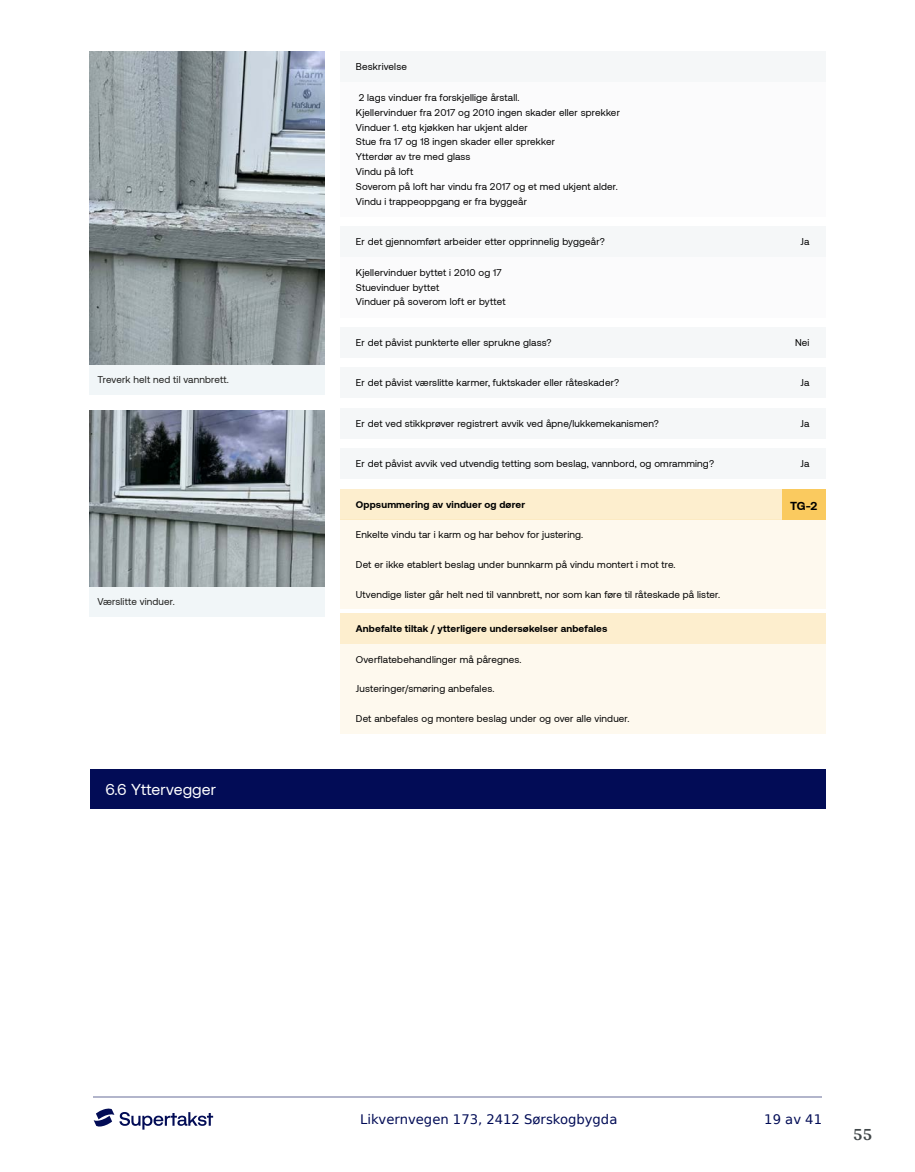
<style>
.page{position:relative;width:915px;height:1172px;background:#fff}
.page>*{position:absolute;margin:0;border:0;box-sizing:border-box;transform-origin:0 0}
.t1{font:700 18px "Arya";color:#414749}
.t2{font:15.75px "Aeonik";letter-spacing:.01em;color:#fff}
.t3{font:13.2px "DejaVu Sans";color:#020c56}
.t4{font:700 11.85px "Aeonik";color:#000}
.t5{font:9.9px/14.9px "Aeonik";letter-spacing:.015em;color:#000}
.t6{font:700 9.9px "Aeonik";letter-spacing:.015em;color:#000}
.t7{font:9.9px "Aeonik";letter-spacing:.015em;color:#1d1d1b}
</style>
<div class="page">
<hr style="left:93px;top:1097px;width:728px;height:1px;background:#b2b5cb">
<svg style="left:94px;top:1108px;width:119px;height:21px"></svg>
<div style="left:89px;top:769px;width:736px;height:40px;background:#020c56"></div>
<div style="left:89px;top:364px;width:235px;height:31px;background:#f1f6f8"></div>
<div style="left:89px;top:587px;width:235px;height:30px;background:#f1f6f8"></div>
<img style="left:89px;top:52px;width:235px;height:312px">
<img style="left:89px;top:411px;width:235px;height:176px">
<div style="left:340px;top:82px;width:485px;height:134px;background:#f5f7f8"></div>
<div style="left:340px;top:257px;width:485px;height:60px;background:#f5f7f8"></div>
<div style="left:340px;top:519px;width:485px;height:90px;background:#fef9ee"></div>
<div style="left:340px;top:644px;width:485px;height:90px;background:#fef9ee"></div>
<div style="left:340px;top:52px;width:485px;height:30px;background:#f5f7f8"></div>
<div style="left:340px;top:226px;width:485px;height:31px;background:#f5f7f8"></div>
<div style="left:340px;top:327px;width:485px;height:31px;background:#f5f7f8"></div>
<div style="left:340px;top:367px;width:485px;height:31px;background:#f5f7f8"></div>
<div style="left:340px;top:408px;width:485px;height:31px;background:#f5f7f8"></div>
<div style="left:340px;top:448px;width:485px;height:31px;background:#f5f7f8"></div>
<div style="left:340px;top:489px;width:485px;height:30px;background:#fdeece"></div>
<div style="left:781px;top:489px;width:44px;height:30px;background:#faca5f"></div>
<div style="left:340px;top:613px;width:485px;height:31px;background:#fdeece"></div>
<p class="t7" style="left:97px;top:374px;width:133px">Treverk helt ned til vannbrett.</p>
<p class="t7" style="left:97px;top:596px;width:79px">Værslitte vinduer.</p>
<h2 class="t2" style="left:105px;top:781px;width:112px">6.6 Yttervegger</h2>
<p class="t5" style="left:356px;top:60px;width:53px">Beskrivelse</p>
<p class="t5" style="left:356px;top:90px;width:265px">2 lags vinduer fra forskjellige årstall.<br>Kjellervinduer fra 2017 og 2010 ingen skader eller sprekker Vinduer 1. etg kjøkken har ukjent alder<br>Stue fra 17 og 18 ingen skader eller sprekker<br>Ytterdør av tre med glass<br>Vindu på loft<br>Soverom på loft har vindu fra 2017 og et med ukjent alder.<br>Vindu i trappeoppgang er fra byggeår</p>
<p class="t5" style="left:356px;top:234px;width:250px">Er det gjennomført arbeider etter opprinnelig byggeår?</p>
<p class="t5" style="left:800px;top:234px;width:10px">Ja</p>
<p class="t5" style="left:356px;top:265px;width:151px">Kjellervinduer byttet i 2010 og 17<br>Stuevinduer byttet<br>Vinduer på soverom loft er byttet</p>
<p class="t5" style="left:356px;top:335px;width:197px">Er det påvist punkterte eller sprukne glass?</p>
<p class="t5" style="left:794px;top:335px;width:16px">Nei</p>
<p class="t5" style="left:356px;top:375px;width:265px">Er det påvist værslitte karmer, fuktskader eller råteskader?</p>
<p class="t5" style="left:800px;top:375px;width:10px">Ja</p>
<p class="t5" style="left:356px;top:416px;width:304px">Er det ved stikkprøver registrert avvik ved åpne/lukkemekanismen?</p>
<p class="t5" style="left:800px;top:416px;width:10px">Ja</p>
<p class="t5" style="left:356px;top:456px;width:359px">Er det påvist avvik ved utvendig tetting som beslag, vannbord, og omramming?</p>
<p class="t5" style="left:800px;top:456px;width:10px">Ja</p>
<p class="t6" style="left:356px;top:498px;width:170px">Oppsummering av vinduer og dører</p>
<p class="t4" style="left:789px;top:499px;width:29px">TG-2</p>
<p class="t5" style="left:356px;top:527px;width:229px">Enkelte vindu tar i karm og har behov for justering.</p>
<p class="t5" style="left:356px;top:557px;width:321px">Det er ikke etablert beslag under bunnkarm på vindu montert i mot tre.</p>
<p class="t5" style="left:356px;top:587px;width:365px">Utvendige lister går helt ned til vannbrett, nor som kan føre til råteskade på lister.</p>
<p class="t6" style="left:356px;top:623px;width:253px">Anbefalte tiltak / ytterligere undersøkelser anbefales</p>
<p class="t5" style="left:356px;top:652px;width:167px">Overflatebehandlinger må påregnes.</p>
<p class="t5" style="left:356px;top:681px;width:140px">Justeringer/smøring anbefales.</p>
<p class="t5" style="left:356px;top:711px;width:275px">Det anbefales og montere beslag under og over alle vinduer.</p>
<h3 class="t3" style="left:360px;top:1108px;width:259px">Likvernvegen 173, 2412 Sørskogbygda</h3>
<h3 class="t3" style="left:764px;top:1108px;width:59px">19 av 41</h3>
<h1 class="t1" style="left:852px;top:1123px;width:21px">55</h1>
</div>
